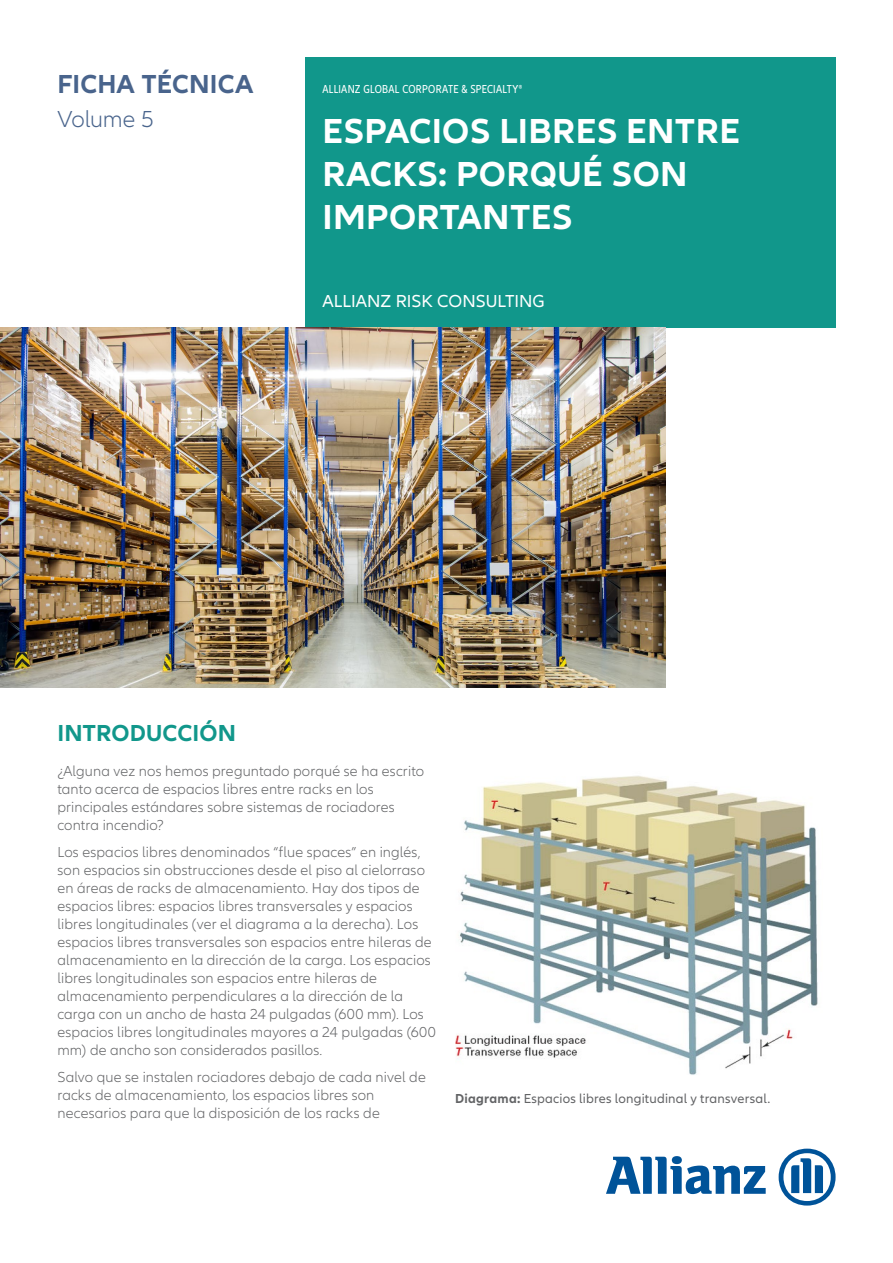
<style>
.page{position:relative;width:893px;height:1263px;background:#fff}
.page>*{position:absolute;margin:0;border:0;box-sizing:border-box;transform-origin:0 0}
.t1{font:700 36px/43.2px "Allianz Neo";letter-spacing:.01em;color:#fff}
.t2{font:700 27px "Allianz Neo";letter-spacing:.005em;color:#49648c}
.t3{font:700 24px "Allianz Neo";letter-spacing:.01em;color:#11978b}
.t4{font:300 24px "Allianz Neo";letter-spacing:-.005em;color:#49648c}
.t5{font:18px "Allianz Neo";letter-spacing:.005em;color:#fff}
.t6{font:300 15px/18.1px "Allianz Neo";letter-spacing:.01em;color:#636466}
.t7{font:13.5px "Allianz Neo";letter-spacing:.015em;color:#636466}
.t8{font:condensed 12px "Allianz Neo";letter-spacing:.025em;color:#fff}
.s1{font-weight:700}
</style>
<div class="page">
<svg style="left:606px;top:1156px;width:160px;height:38px"></svg>
<svg style="left:779px;top:1148px;width:57px;height:57px"></svg>
<div style="left:305px;top:57px;width:531px;height:270px;background:#11978b"></div>
<img style="left:0;top:327px;width:665px;height:360px">
<img style="left:455px;top:776px;width:363px;height:299px">
<h2 class="t2" style="left:57px;top:69px;width:198px">FICHA TÉCNICA</h2>
<h3 class="t4" style="left:57px;top:106px;width:98px">Volume 5</h3>
<p class="t8" style="left:322px;top:83px;width:201px">ALLIANZ GLOBAL CORPORATE &amp; SPECIALTY®</p>
<h1 class="t1" style="left:322px;top:110px;width:419px">ESPACIOS LIBRES ENTRE<br>RACKS: PORQUÉ SON<br>IMPORTANTES</h1>
<p class="t5" style="left:322px;top:290px;width:224px">ALLIANZ RISK CONSULTING</p>
<h3 class="t3" style="left:57px;top:719px;width:180px">INTRODUCCIÓN</h3>
<p class="t6" style="left:57px;top:762px;width:368px">¿Alguna vez nos hemos preguntado porqué se ha escrito tanto acerca de espacios libres entre racks en los principales estándares sobre sistemas de rociadores contra incendio?</p>
<p class="t6" style="left:57px;top:843px;width:369px">Los espacios libres denominados “flue spaces” en inglés, son espacios sin obstrucciones desde el piso al cielorraso en áreas de racks de almacenamiento. Hay dos tipos de espacios libres: espacios libres transversales y espacios libres longitudinales (ver el diagrama a la derecha). Los</p>
<p class="t6" style="left:57px;top:933px;width:380px">espacios libres transversales son espacios entre hileras de almacenamiento en la dirección de la carga. Los espacios libres longitudinales son espacios entre hileras de almacenamiento perpendiculares a la dirección de la carga con un ancho de hasta 24 pulgadas (600 mm). Los espacios libres longitudinales mayores a 24 pulgadas (600 mm) de ancho son considerados pasillos.</p>
<p class="t6" style="left:57px;top:1068px;width:370px">Salvo que se instalen rociadores debajo de cada nivel de racks de almacenamiento, los espacios libres son necesarios para que la disposición de los racks de</p>
<p class="t7" style="left:455px;top:1091px;width:317px"><span class="s1">Diagrama:</span> Espacios libres longitudinal y transversal.</p>
</div>
